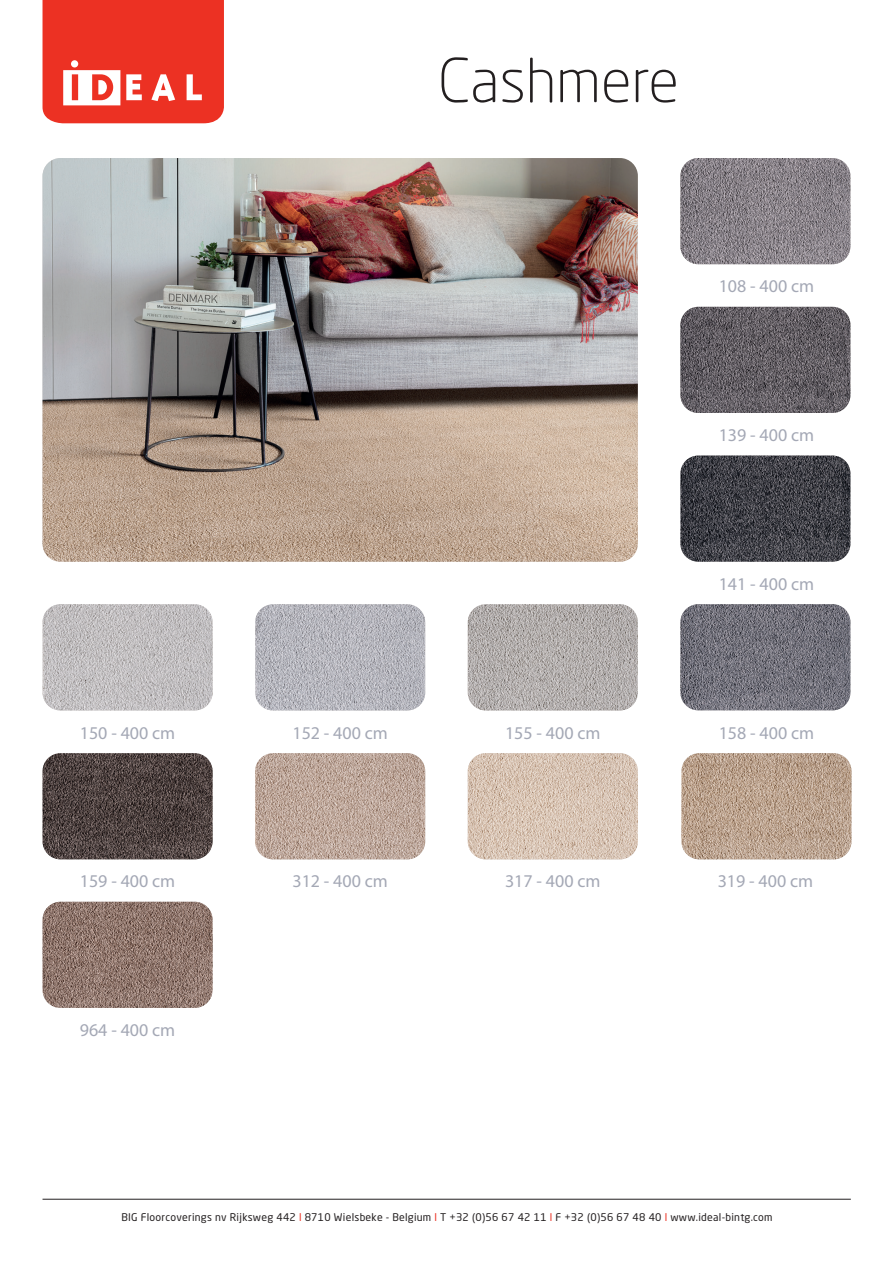
<style>
.page{position:relative;width:893px;height:1263px;background:#fff}
.page>*{position:absolute;margin:0;border:0;box-sizing:border-box;transform-origin:0 0}
.t1{font:300 60px "Neo Sans Std";color:#231f20}
.t2{font:18px "Myriad Pro";color:#a4a8b5}
.t3{font:10.5px "Neo Sans Std";letter-spacing:.025em;color:#231f20}
.s1{color:#ec3123}
</style>
<div class="page">
<hr style="left:43px;top:1199px;width:808px;height:1px;background:#231f20">
<svg style="left:43px;top:0;width:181px;height:123px;background:#ee473b"></svg>
<img style="left:680px;top:158px;width:170px;height:106px">
<img style="left:680px;top:307px;width:170px;height:106px">
<img style="left:43px;top:158px;width:595px;height:404px">
<img style="left:680px;top:455px;width:170px;height:107px">
<img style="left:43px;top:604px;width:170px;height:106px">
<img style="left:255px;top:604px;width:170px;height:106px">
<img style="left:468px;top:604px;width:170px;height:106px">
<img style="left:680px;top:604px;width:170px;height:106px">
<img style="left:43px;top:753px;width:170px;height:106px">
<img style="left:255px;top:753px;width:170px;height:106px">
<img style="left:468px;top:753px;width:170px;height:106px">
<img style="left:681px;top:753px;width:170px;height:106px">
<img style="left:43px;top:902px;width:170px;height:106px">
<h1 class="t1" style="left:438px;top:43px;width:243px">Cashmere</h1>
<p class="t2" style="left:80px;top:721px;width:97px">150 - 400 cm</p>
<p class="t2" style="left:292px;top:721px;width:97px">152 - 400 cm</p>
<p class="t2" style="left:505px;top:721px;width:97px">155 - 400 cm</p>
<p class="t2" style="left:80px;top:870px;width:97px">159 - 400 cm</p>
<p class="t2" style="left:292px;top:870px;width:97px">312 - 400 cm</p>
<p class="t2" style="left:505px;top:870px;width:97px">317 - 400 cm</p>
<p class="t2" style="left:80px;top:1019px;width:97px">964 - 400 cm</p>
<p class="t2" style="left:719px;top:275px;width:97px">108 - 400 cm</p>
<p class="t2" style="left:719px;top:424px;width:97px">139 - 400 cm</p>
<p class="t2" style="left:719px;top:573px;width:97px">141 - 400 cm</p>
<p class="t2" style="left:719px;top:721px;width:97px">158 - 400 cm</p>
<p class="t2" style="left:718px;top:870px;width:97px">319 - 400 cm</p>
<p class="t3" style="left:121px;top:1210px;width:653px">BIG Floorcoverings nv Rijksweg 442 <span class="s1">l</span> 8710 Wielsbeke - Belgium <span class="s1">l</span> T +32 (0)56 67 42 11 <span class="s1">l</span> F +32 (0)56 67 48 40 <span class="s1">l</span> www.ideal-bintg.com</p>
</div>
